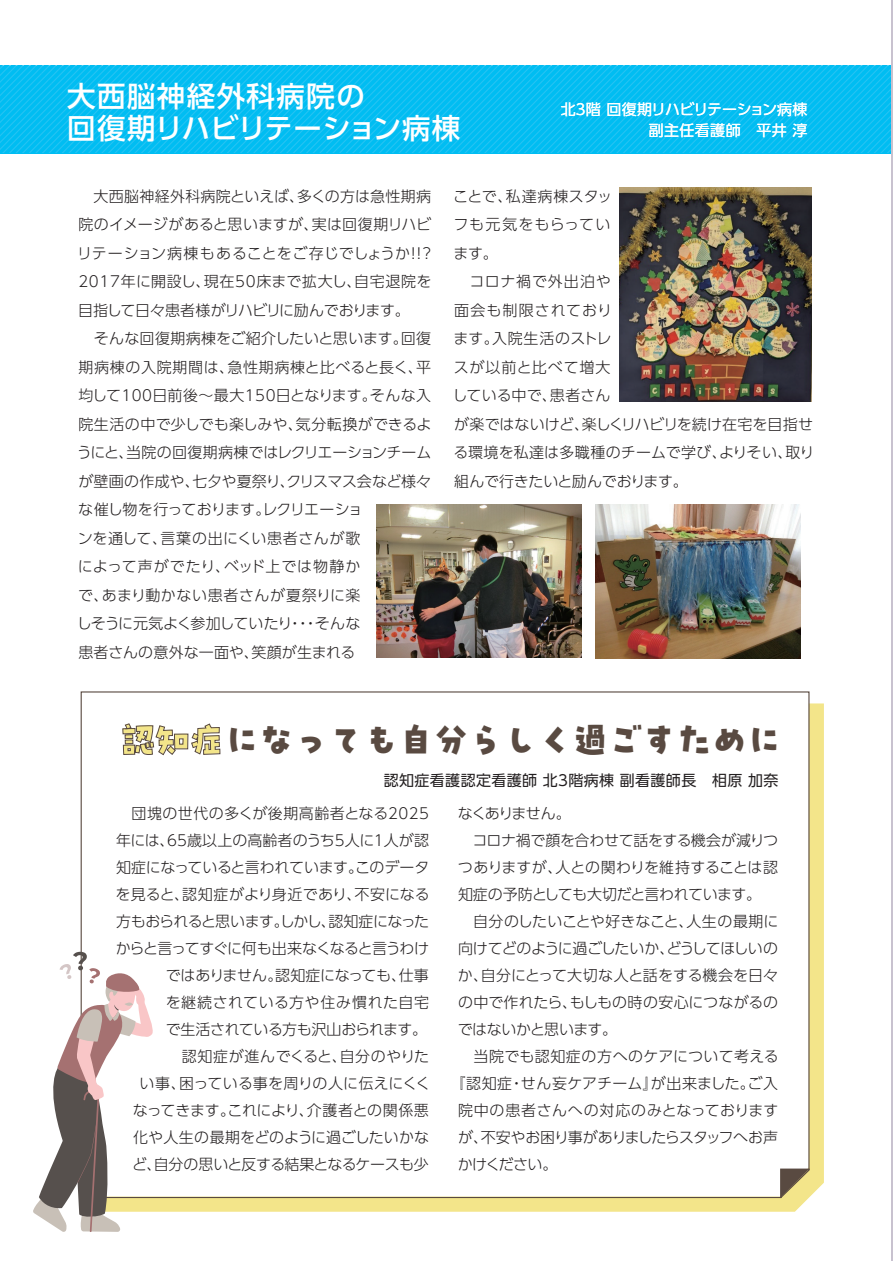
<style>
.page{position:relative;width:893px;height:1263px;background:#fff}
.page>*{position:absolute;margin:0;border:0;box-sizing:border-box;transform-origin:0 0}
.t1{font:36.6px "P Puhu Picnic Min 2 H";letter-spacing:-.01em;color:#594a41;scale:.96 1}
.t2{font:500 28.5px/31.5px "UD Shin Go Pro";letter-spacing:.05em;color:#fff}
.t3{font:300 15px/27px "UD Shin Go Pro";color:#231f20}
.t4{font:300 15px/28.5px "UD Shin Go Pro";letter-spacing:.02em;color:#231f20}
.t5{font:300 15px/28.5px "UD Shin Go Pro";letter-spacing:-.025em;color:#231f20}
.t6{font:300 15px/27px "UD Shin Go Pro";letter-spacing:-.02em;color:#231f20}
.t7{font:300 15px/27px "UD Shin Go Pro";letter-spacing:-.04em;color:#231f20}
.t8{font:300 15px "UD Shin Go Pro";letter-spacing:.05em;color:#231f20}
.t9{font:300 15px "UD Shin Go Pro";letter-spacing:.045em;color:#231f20}
.t10{font:300 15px/28.5px "UD Shin Go Pro";letter-spacing:.03em;color:#231f20}
.t11{font:300 15px/28.5px "UD Shin Go Pro";letter-spacing:.025em;color:#231f20}
.t12{font:15px "UD Shin Go Pro";letter-spacing:.025em;color:#231f20}
.t13{font:300 15px "UD Shin Go Pro";letter-spacing:-.075em;color:#231f20}
.t14{font:300 15px "UD Shin Go Pro";letter-spacing:-.055em;color:#231f20}
.t15{font:300 15px "UD Shin Go Pro";letter-spacing:.055em;color:#231f20}
.t16{font:300 15px "UD Shin Go Pro";letter-spacing:-.03em;color:#231f20}
.t17{font:300 15px "UD Shin Go Pro";letter-spacing:.035em;color:#231f20}
.t18{font:15px "UD Shin Go Pro";letter-spacing:-.025em;color:#fff}
.t19{font:15px "UD Shin Go Pro";letter-spacing:.025em;color:#fff}
.t20{font:300 15px "UD Shin Go Pro";letter-spacing:-.035em;color:#231f20}
.t21{font:300 15px "UD Shin Go Pro";letter-spacing:.07em;color:#231f20}
.t22{font:300 15px "UD Shin Go Pro";letter-spacing:.065em;color:#231f20}
.t23{font:300 15px "UD Shin Go Pro";letter-spacing:.06em;color:#231f20}
.t24{font:300 15px "UD Shin Go Pro";letter-spacing:.04em;color:#231f20}
.t25{font:300 15px "UD Shin Go Pro";letter-spacing:-.09em;color:#231f20}
.t26{font:300 15px "UD Shin Go Pro";letter-spacing:-.065em;color:#231f20}
.s1{color:#f3e58a}
</style>
<div class="page">
<svg style="left:0;top:65px;width:892px;height:88px;background:#09bef1"></svg>
<hr style="left:892px;top:0;width:1px;height:1260px;background:#c8c2cf">
<div style="left:156px;top:703px;width:668px;height:509px;background:#f3e58a"></div>
<svg style="left:80px;top:691px;width:730px;height:508px"></svg>
<svg style="left:122px;top:723px;width:99px;height:32px"></svg>
<svg style="left:33px;top:952px;width:123px;height:280px"></svg>
<img style="left:377px;top:504px;width:204px;height:154px">
<img style="left:620px;top:188px;width:191px;height:213px">
<img style="left:595px;top:504px;width:206px;height:154px">
<svg style="left:779px;top:1168px;width:31px;height:31px"></svg>
<h2 class="t2" style="left:67px;top:80px;width:395px">大西脳神経外科病院の<br>回復期リハビリテーション病棟</h2>
<p class="t18" style="left:586px;top:98px;width:223px">階回復期リハビリテーション病棟</p>
<p class="t19" style="left:561px;top:98px;width:16px">北</p>
<p class="t19" style="left:573px;top:98px;width:16px">３</p>
<p class="t19" style="left:649px;top:119px;width:160px">副主任看護師　平井淳</p>
<p class="t4" style="left:78px;top:181px;width:227px">　大西脳神経外科病院といえば、</p>
<p class="t3" style="left:297px;top:182px;width:135px">多くの方は急性期病</p>
<p class="t3" style="left:78px;top:211px;width:242px">院のイメージがあると思いますが、</p>
<p class="t4" style="left:312px;top:210px;width:121px">実は回復期リハビ</p>
<p class="t4" style="left:354px;top:238px;width:79px;text-indent:-277px">リテーション病棟もあることをご存じでしょうか<br>自宅退院を</p>
<p class="t3" style="left:406px;top:239px;width:30px">?!!</p>
<p class="t8" style="left:78px;top:270px;width:134px">2017年に開設し、</p>
<p class="t5" style="left:78px;top:295px;width:333px">目指して日々患者様がリハビリに励んでおります。</p>
<p class="t8" style="left:204px;top:270px;width:159px">現在50床まで拡大し、</p>
<p class="t4" style="left:227px;top:324px;width:205px;text-indent:-149px">　そんな回復期病棟をご紹介したいと思います。<br>急性期病棟と比べると長く平、</p>
<p class="t3" style="left:401px;top:325px;width:32px">回復</p>
<p class="t8" style="left:78px;top:355px;width:157px">期病棟の入院期間は、</p>
<p class="t3" style="left:296px;top:381px;width:137px;line-height:28.5px;text-indent:-217px">均して100日前後～最大150日となります。<br>気分転換ができるよ</p>
<p class="t3" style="left:370px;top:382px;width:63px">そんな入</p>
<p class="t3" style="left:126px;top:409px;width:307px;line-height:28.5px;text-indent:-48px">院生活の中で少しでも楽しみや、<br>当院の回復期病棟ではレクリエーションチーム</p>
<p class="t3" style="left:77px;top:438px;width:58px">うにと、</p>
<p class="t4" style="left:78px;top:466px;width:123px">が壁画の作成や、</p>
<p class="t6" style="left:193px;top:467px;width:240px">七夕や夏祭りクリスマス会など様々</p>
<p class="t3" style="left:280px;top:467px;width:16px">、</p>
<p class="t11" style="left:160px;top:495px;width:201px;text-indent:-82px">な催し物を行っております。<br>言葉の出にくい患者さんが歌</p>
<p class="t26" style="left:263px;top:497px;width:102px">レクリエーショ</p>
<p class="t3" style="left:78px;top:524px;width:91px">ンを通して、</p>
<p class="t10" style="left:102px;top:552px;width:260px;text-indent:-24px">によって声がでたり、<br>あまり動かない患者さんが夏祭りに楽</p>
<p class="t23" style="left:224px;top:554px;width:138px">ベッド上では物静か</p>
<p class="t3" style="left:78px;top:581px;width:32px">で、</p>
<p class="t5" style="left:252px;top:609px;width:105px;text-indent:-175px">しそうに元気よく参加していたり<br>笑顔が生まれる</p>
<p class="t3" style="left:315px;top:609px;width:47px">そんな</p>
<p class="t3" style="left:288px;top:609px;width:32px">・・・</p>
<p class="t3" style="left:78px;top:638px;width:182px">患者さんの意外な一面や、</p>
<p class="t9" style="left:506px;top:184px;width:108px">私達病棟スタッ</p>
<p class="t3" style="left:453px;top:182px;width:61px">ことで、</p>
<p class="t21" style="left:453px;top:213px;width:159px">フも元気をもらってい</p>
<p class="t3" style="left:454px;top:239px;width:46px">ます。</p>
<p class="t15" style="left:454px;top:270px;width:158px">　コロナ禍で外出泊や</p>
<p class="t22" style="left:454px;top:298px;width:159px">面会も制限されており</p>
<p class="t8" style="left:492px;top:326px;width:121px">入院生活のストレ</p>
<p class="t3" style="left:454px;top:325px;width:47px">ます。</p>
<p class="t15" style="left:454px;top:355px;width:158px">スが以前と比べて増大</p>
<p class="t3" style="left:550px;top:382px;width:62px">患者さん</p>
<p class="t3" style="left:452px;top:382px;width:106px">している中で、</p>
<p class="t3" style="left:454px;top:410px;width:136px">が楽ではないけど、</p>
<p class="t3" style="left:582px;top:410px;width:233px">楽しくリハビリを続け在宅を目指せ</p>
<p class="t3" style="left:454px;top:438px;width:275px;line-height:28.5px">る環境を私達は多職種のチームで学び、組んで行きたいと励んでおります。</p>
<p class="t3" style="left:785px;top:438px;width:31px">取り</p>
<p class="t3" style="left:719px;top:438px;width:75px">よりそい、</p>
<h1 class="t1" style="left:120px;top:716px;width:691px"><span class="s1">認知症</span>になっても自分らしく過ごすために</h1>
<p class="t12" style="left:384px;top:768px;width:396px">認知症看護認定看護師北3階病棟副看護師長　相原加奈</p>
<p class="t3" style="left:116px;top:800px;width:314px;text-align:right">　団塊の世代の多くが後期高齢者となる2025<br>65歳以上の高齢者のうち5人に1人が認</p>
<p class="t3" style="left:116px;top:827px;width:60px">年には、</p>
<p class="t3" style="left:355px;top:854px;width:76px">このデータ</p>
<p class="t6" style="left:354px;top:854px;width:77px;text-indent:-238px">知症になっていると言われています。<br>不安になる</p>
<p class="t4" style="left:182px;top:880px;width:181px">認知症がより身近であり、</p>
<p class="t7" style="left:116px;top:880px;width:315px">を見ると、<br>方もおられると思いますしかし認知症になった</p>
<p class="t3" style="left:274px;top:907px;width:16px">。</p>
<p class="t13" style="left:116px;top:936px;width:315px">からと言ってすぐに何も出来なくなると言うわけ</p>
<p class="t3" style="left:399px;top:961px;width:32px">仕事</p>
<p class="t3" style="left:321px;top:907px;width:16px">、</p>
<p class="t5" style="left:275px;top:961px;width:132px">認知症になっても、</p>
<p class="t5" style="left:166px;top:961px;width:118px">ではありません。</p>
<p class="t17" style="left:166px;top:990px;width:265px">を継続されている方や住み慣れた自宅</p>
<p class="t16" style="left:166px;top:1017px;width:263px">で生活されている方も沢山おられます。</p>
<p class="t3" style="left:340px;top:1042px;width:91px">自分のやりた</p>
<p class="t3" style="left:179px;top:1042px;width:253px;text-indent:-13px">　認知症が進んでくると、<br>困っている事を周りの人に伝えにくく</p>
<p class="t3" style="left:139px;top:1069px;width:48px">い事、</p>
<p class="t24" style="left:307px;top:1098px;width:124px">介護者との関係悪</p>
<p class="t3" style="left:132px;top:1096px;width:298px">なってきます。<br>化や人生の最期をどのように過ごしたいかなど自分の思いと反する結果となるケースも少</p>
<p class="t3" style="left:227px;top:1096px;width:88px">これにより、</p>
<p class="t3" style="left:147px;top:1150px;width:16px">、</p>
<p class="t25" style="left:458px;top:801px;width:115px">なくありません。</p>
<p class="t6" style="left:458px;top:827px;width:322px">　コロナ禍で顔を合わせて話をする機会が減りつ</p>
<p class="t3" style="left:556px;top:854px;width:224px">人との関わりを維持することは認</p>
<p class="t3" style="left:458px;top:854px;width:106px">つありますが、</p>
<p class="t5" style="left:458px;top:880px;width:304px">知症の予防としても大切だと言われています。</p>
<p class="t3" style="left:686px;top:907px;width:94px">人生の最期に</p>
<p class="t7" style="left:666px;top:907px;width:113px;text-indent:-208px">　自分のしたいことや好きなこと、<br>どうしてほしいの</p>
<p class="t3" style="left:481px;top:934px;width:299px;text-indent:-23px">向けてどのように過ごしたいか、<br>自分にとって大切な人と話をする機会を日々</p>
<p class="t3" style="left:458px;top:961px;width:32px">か、</p>
<p class="t3" style="left:570px;top:988px;width:210px">もしもの時の安心につながるの</p>
<p class="t3" style="left:458px;top:988px;width:121px">の中で作れたら、</p>
<p class="t20" style="left:458px;top:1017px;width:161px">ではないかと思います。</p>
<p class="t4" style="left:458px;top:1042px;width:322px">　当院でも認知症の方へのケアについて考える</p>
<p class="t3" style="left:747px;top:1069px;width:32px">ご入</p>
<p class="t3" style="left:651px;top:1069px;width:106px">が出来ました。</p>
<p class="t3" style="left:450px;top:1069px;width:63px">『認知症</p>
<p class="t9" style="left:458px;top:1098px;width:322px">院中の患者さんへの対応のみとなっております</p>
<p class="t14" style="left:481px;top:1125px;width:299px">不安やお困り事がありましたらスタッフへお声</p>
<p class="t4" style="left:521px;top:1069px;width:138px">せん妄ケアチーム』</p>
<p class="t3" style="left:509px;top:1069px;width:16px">・</p>
<p class="t3" style="left:458px;top:1123px;width:101px">が、<br>かけください。</p>
</div>
